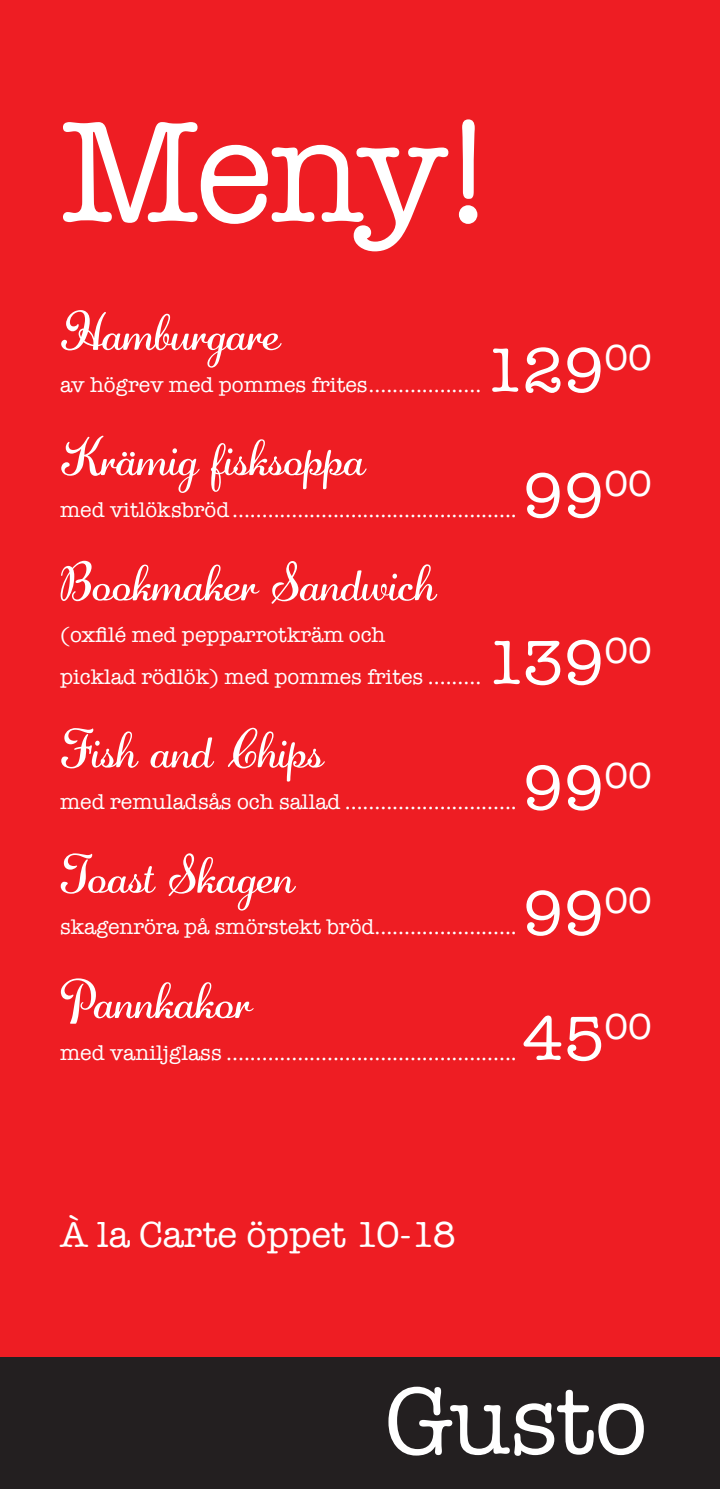
<style>
.page{position:relative;width:720px;height:1489px;background:#fff}
.page>*{position:absolute;margin:0;border:0;box-sizing:border-box;transform-origin:0 0}
.t1{font:147.88px "American Typewriter";color:#fff}
.t2{font:96.86px "American Typewriter";letter-spacing:-.01em;color:#fff}
.t3{font:64.14px "American Typewriter";color:#fff}
.t4{font:50.75px "Adage Script JF";color:#fff}
.t5{font:37.19px "American Typewriter";color:#fff}
.t6{font:21.7px/41.7px "American Typewriter";color:#fff}
</style>
<div class="page">
<div style="left:0;top:0;width:719px;height:1488px;background:#ee1d23"></div>
<div style="left:0;top:1357px;width:719px;height:131px;background:#231f20"></div>
<h1 class="t1" style="left:60px;top:59px;width:440px">Meny!</h1>
<h3 class="t4" style="left:60px;top:299px;width:221px">Hamburgare</h3>
<p class="t6" style="left:60px;top:363px;width:422px">av högrev med pommes frites...................</p>
<h3 class="t3" style="left:484px;top:321px;width:169px">129<sup>00</sup></h3>
<h3 class="t4" style="left:60px;top:424px;width:306px">Krämig fisksoppa</h3>
<p class="t6" style="left:60px;top:488px;width:458px">med vitlöksbröd................................................</p>
<h3 class="t3" style="left:522px;top:446px;width:131px">99<sup>00</sup></h3>
<h3 class="t4" style="left:60px;top:549px;width:376px">Bookmaker Sandwich</h3>
<p class="t6" style="left:60px;top:613px;width:422px">(oxfilé med pepparrotkräm och<br>picklad rödlök) med pommes frites .........</p>
<h3 class="t3" style="left:485px;top:613px;width:167px">139<sup>00</sup></h3>
<h3 class="t4" style="left:60px;top:716px;width:264px">Fish and Chips</h3>
<p class="t6" style="left:60px;top:780px;width:458px">med remuladsås och sallad .............................</p>
<h3 class="t3" style="left:522px;top:738px;width:131px">99<sup>00</sup></h3>
<h3 class="t4" style="left:60px;top:841px;width:235px">Toast Skagen</h3>
<p class="t6" style="left:60px;top:905px;width:458px">skagenröra på smörstekt bröd........................</p>
<h3 class="t3" style="left:522px;top:864px;width:131px">99<sup>00</sup></h3>
<h3 class="t4" style="left:60px;top:967px;width:192px">Pannkakor</h3>
<p class="t6" style="left:60px;top:1030px;width:458px">med vaniljglass .................................................</p>
<h3 class="t3" style="left:522px;top:989px;width:131px">45<sup>00</sup></h3>
<h3 class="t5" style="left:60px;top:1206px;width:397px">À la Carte öppet 10-18</h3>
<h2 class="t2" style="left:384px;top:1346px;width:264px">Gusto</h2>
</div>
